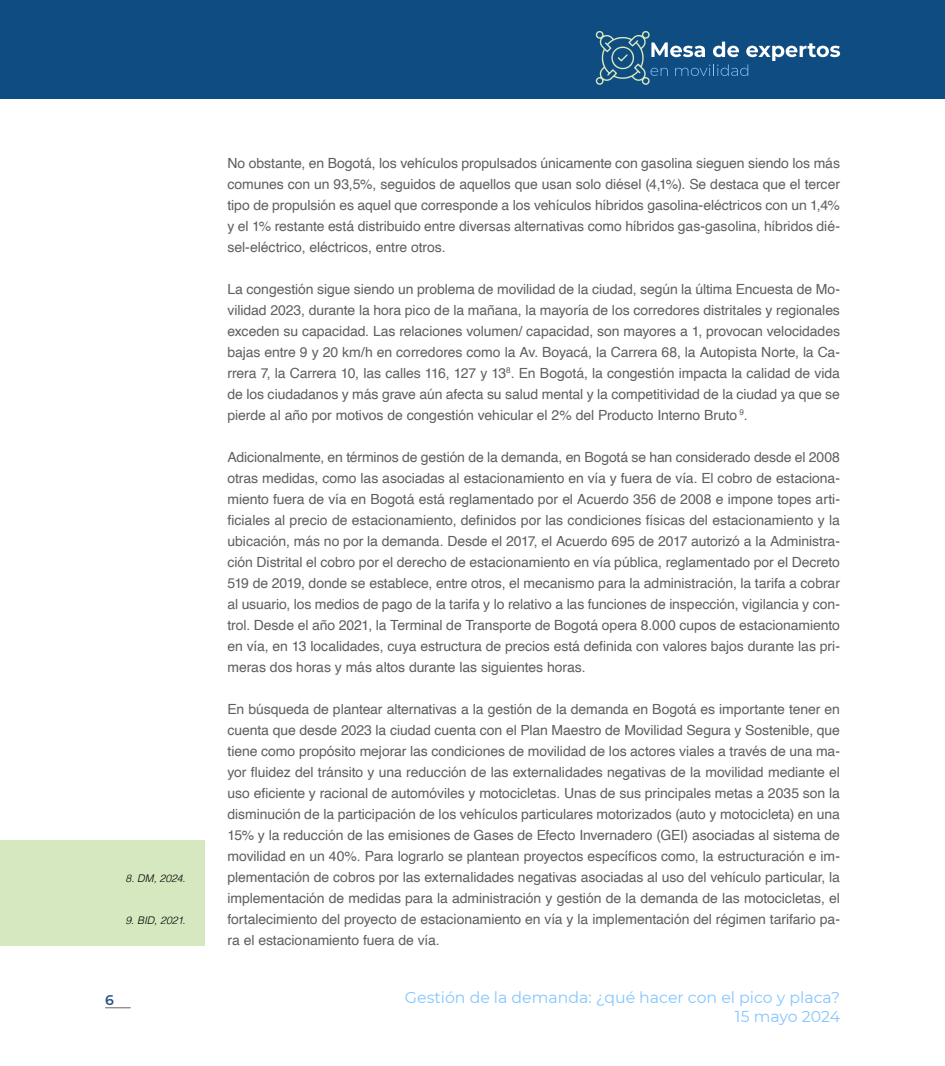
<style>
.page{position:relative;width:945px;height:1066px;background:#fff}
.page>*{position:absolute;margin:0;border:0;box-sizing:border-box;transform-origin:0 0}
.t1{font:15.75px/18.9px "Montserrat";color:#84c6ff;text-align:right}
.Párrafo_general{font:14px/21px "Helvetica";letter-spacing:-.005em;color:#5f5f60;text-align:justify}
.t2{font:600 14px "Montserrat";color:#295689}
.Párrafo_general-2{font:italic 300 10.5px "Helvetica";color:#000}
</style>
<div class="page">
<div style="left:0;top:0;width:945px;height:99px;background:#0f4c81"></div>
<svg style="left:105px;top:1007px;width:25px;height:1px"></svg>
<svg style="left:595px;top:31px;width:245px;height:54px"></svg>
<div style="left:0;top:840px;width:205px;height:105px;background:#d6e8bf"></div>
<p class="Párrafo_general-2" style="left:126px;top:869px;width:61px">8. DM, 2024.</p>
<p class="Párrafo_general-2" style="left:126px;top:911px;width:61px">9. BID, 2021.</p>
<p class="Párrafo_general" style="left:228px;top:153px;width:614px">No obstante, en Bogotá, los vehículos propulsados únicamente con gasolina sieguen siendo los más comunes con un 93,5%, seguidos de aquellos que usan solo diésel (4,1%). Se destaca que el tercer tipo de propulsión es aquel que corresponde a los vehículos híbridos gasolina-eléctricos con un 1,4% y el 1% restante está distribuido entre diversas alternativas como híbridos gas-gasolina, híbridos dié&shy;sel-eléctrico, eléctricos, entre otros.</p>
<p class="Párrafo_general" style="left:228px;top:279px;width:614px">La congestión sigue siendo un problema de movilidad de la ciudad, según la última Encuesta de Mo&shy;vilidad 2023, durante la hora pico de la mañana, la mayoría de los corredores distritales y regionales exceden su capacidad. Las relaciones volumen/ capacidad, son mayores a 1, provocan velocidades bajas entre 9 y 20 km/h en corredores como la Av. Boyacá, la Carrera 68, la Autopista Norte, la Ca&shy;rrera 7, la Carrera 10, las calles 116, 127 y 13<sup>8</sup>. En Bogotá, la congestión impacta la calidad de vida de los ciudadanos y más grave aún afecta su salud mental y la competitividad de la ciudad ya que se pierde al año por motivos de congestión vehicular el 2% del Producto Interno Bruto <sup>9</sup>.</p>
<p class="Párrafo_general" style="left:228px;top:447px;width:614px">Adicionalmente, en términos de gestión de la demanda, en Bogotá se han considerado desde el 2008 otras medidas, como las asociadas al estacionamiento en vía y fuera de vía. El cobro de estaciona&shy;miento fuera de vía en Bogotá está reglamentado por el Acuerdo 356 de 2008 e impone topes arti&shy;ficiales al precio de estacionamiento, definidos por las condiciones físicas del estacionamiento y la ubicación, más no por la demanda. Desde el 2017, el Acuerdo 695 de 2017 autorizó a la Administra&shy;ción Distrital el cobro por el derecho de estacionamiento en vía pública, reglamentado por el Decreto 519 de 2019, donde se establece, entre otros, el mecanismo para la administración, la tarifa a cobrar al usuario, los medios de pago de la tarifa y lo relativo a las funciones de inspección, vigilancia y con&shy;trol. Desde el año 2021, la Terminal de Transporte de Bogotá opera 8.000 cupos de estacionamiento en vía, en 13 localidades, cuya estructura de precios está definida con valores bajos durante las pri&shy;meras dos horas y más altos durante las siguientes horas.</p>
<p class="Párrafo_general" style="left:228px;top:699px;width:614px">En búsqueda de plantear alternativas a la gestión de la demanda en Bogotá es importante tener en cuenta que desde 2023 la ciudad cuenta con el Plan Maestro de Movilidad Segura y Sostenible, que tiene como propósito mejorar las condiciones de movilidad de los actores viales a través de una ma&shy;yor fluidez del tránsito y una reducción de las externalidades negativas de la movilidad mediante el uso eficiente y racional de automóviles y motocicletas. Unas de sus principales metas a 2035 son la disminución de la participación de los vehículos particulares motorizados (auto y motocicleta) en una 15% y la reducción de las emisiones de Gases de Efecto Invernadero (GEI) asociadas al sistema de movilidad en un 40%. Para lograrlo se plantean proyectos específicos como, la estructuración e im&shy;plementación de cobros por las externalidades negativas asociadas al uso del vehículo particular, la implementación de medidas para la administración y gestión de la demanda de las motocicletas, el fortalecimiento del proyecto de estacionamiento en vía y la implementación del régimen tarifario pa&shy;ra el estacionamiento fuera de vía.</p>
<p class="t2" style="left:105px;top:989px;width:10px">6</p>
<p class="t1" style="left:405px;top:987px;width:437px">Gestión de la demanda: ¿qué hacer con el pico y placa?<br>15 mayo 2024</p>
</div>
